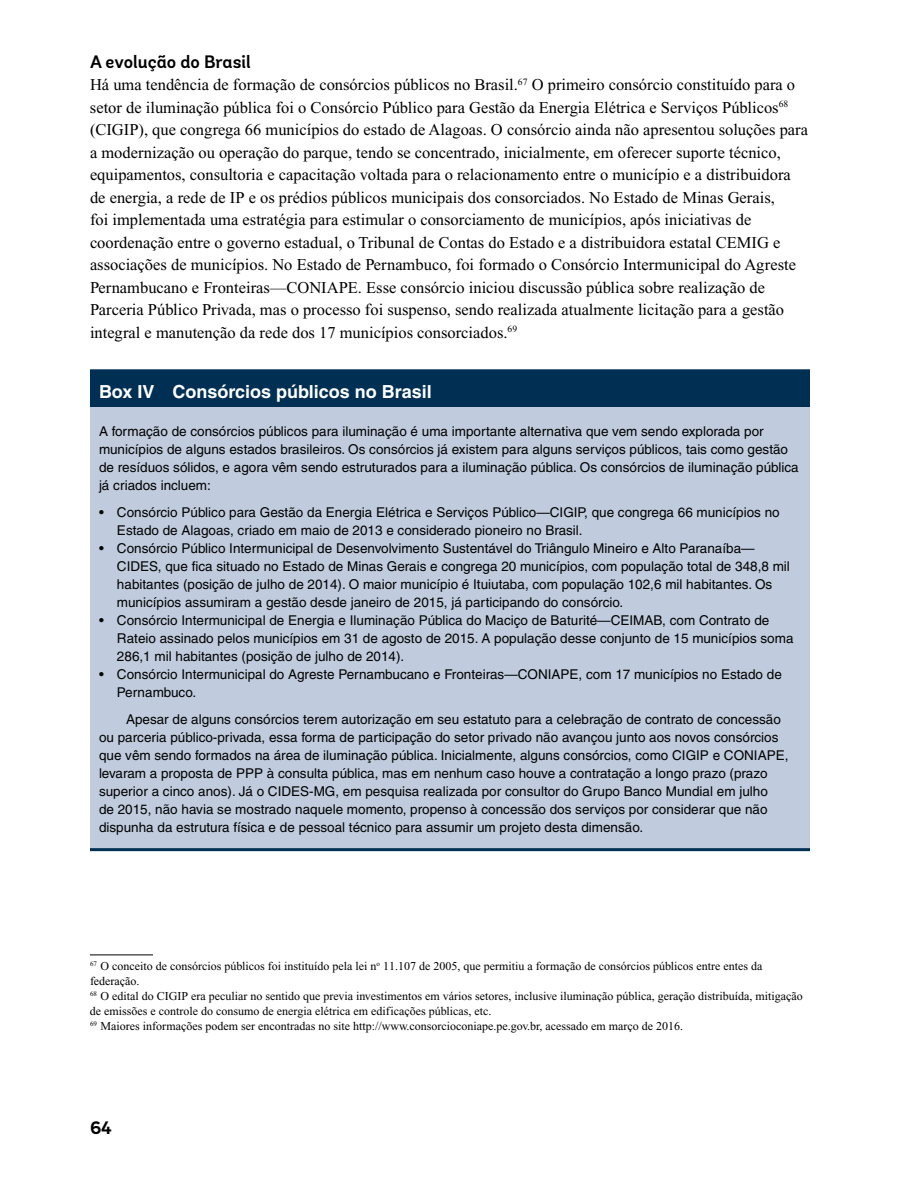
<style>
.page{position:relative;width:918px;height:1188px;background:#fff}
.page>*{position:absolute;margin:0;border:0;box-sizing:border-box;transform-origin:0 0}
.t1{font:700 18px "Helvetica";color:#fff}
.t2{font:600 18px "Andes";color:#000}
.t3{font:700 18px "Andes";color:#000}
.t4{font:16.5px/22.5px "Times New Roman";color:#000}
.t5{font:13.5px/18px "Helvetica";color:#000}
.t6{font:12px/15px "Times New Roman";color:#000}
</style>
<div class="page">
<hr style="left:90px;top:955px;width:63px;height:1px;background:#000">
<div style="left:90px;top:377px;width:720px;height:30px;background:#002f54"></div>
<div style="left:90px;top:407px;width:720px;height:443px;background:#c0ccdd"></div>
<div style="left:90px;top:369px;width:720px;height:15px;background:#002f54"></div>
<hr style="left:90px;top:848px;width:720px;height:3px;background:#002f54">
<p class="t2" style="left:90px;top:50px;width:162px">A evolução do Brasil</p>
<p class="t4" style="left:90px;top:73px;width:720px">Há uma tendência de formação de consórcios públicos no Brasil.<sup>67</sup> O primeiro consórcio constituído para o setor de iluminação pública foi o Consórcio Público para Gestão da Energia Elétrica e Serviços Públicos<sup>68 </sup>(CIGIP), que congrega 66 municípios do estado de Alagoas. O consórcio ainda não apresentou soluções para a modernização ou operação do parque, tendo se concentrado, inicialmente, em oferecer suporte técnico, equipamentos, consultoria e capacitação voltada para o relacionamento entre o município e a distribuidora de energia, a rede de IP e os prédios públicos municipais dos consorciados. No Estado de Minas Gerais,<br>foi implementada uma estratégia para estimular o consorciamento de municípios, após iniciativas de coordenação entre o governo estadual, o Tribunal de Contas do Estado e a distribuidora estatal CEMIG e associações de municípios. No Estado de Pernambuco, foi formado o Consórcio Intermunicipal do Agreste Pernambucano e Fronteiras—CONIAPE. Esse consórcio iniciou discussão pública sobre realização de Parceria Público Privada, mas o processo foi suspenso, sendo realizada atualmente licitação para a gestão integral e manutenção da rede dos 17 municípios consorciados.<sup>69</sup></p>
<p class="t1" style="left:99px;top:381px;width:334px">Box IV Consórcios públicos no Brasil</p>
<p class="t5" style="left:99px;top:422px;width:701px">A formação de consórcios públicos para iluminação é uma importante alternativa que vem sendo explorada por municípios de alguns estados brasileiros. Os consórcios já existem para alguns serviços públicos, tais como gestão de resíduos sólidos, e agora vêm sendo estruturados para a iluminação pública. Os consórcios de iluminação pública já criados incluem:</p>
<p class="t5" style="left:117px;top:503px;width:664px;text-indent:-18px">• Consórcio Público para Gestão da Energia Elétrica e Serviços Público—CIGIP, que congrega 66 municípios no<br>Estado de Alagoas, criado em maio de 2013 e considerado pioneiro no Brasil.</p>
<p class="t5" style="left:117px;top:539px;width:674px;text-indent:-18px">• Consórcio Público Intermunicipal de Desenvolvimento Sustentável do Triângulo Mineiro e Alto Paranaíba— CIDES, que fica situado no Estado de Minas Gerais e congrega 20 municípios, com população total de 348,8 mil habitantes (posição de julho de 2014). O maior município é Ituiutaba, com população 102,6 mil habitantes. Os municípios assumiram a gestão desde janeiro de 2015, já participando do consórcio.</p>
<p class="t5" style="left:117px;top:611px;width:678px;text-indent:-18px">• Consórcio Intermunicipal de Energia e Iluminação Pública do Maciço de Baturité—CEIMAB, com Contrato de<br>Rateio assinado pelos municípios em 31 de agosto de 2015. A população desse conjunto de 15 municípios soma<br>286,1 mil habitantes (posição de julho de 2014).</p>
<p class="t5" style="left:117px;top:665px;width:666px;text-indent:-18px">• Consórcio Intermunicipal do Agreste Pernambucano e Fronteiras—CONIAPE, com 17 municípios no Estado de<br>Pernambuco.</p>
<p class="t5" style="left:99px;top:710px;width:691px;text-indent:27px">Apesar de alguns consórcios terem autorização em seu estatuto para a celebração de contrato de concessão ou parceria público-privada, essa forma de participação do setor privado não avançou junto aos novos consórcios que vêm sendo formados na área de iluminação pública. Inicialmente, alguns consórcios, como CIGIP e CONIAPE, levaram a proposta de PPP à consulta pública, mas em nenhum caso houve a contratação a longo prazo (prazo superior a cinco anos). Já o CIDES-MG, em pesquisa realizada por consultor do Grupo Banco Mundial em julho<br>de 2015, não havia se mostrado naquele momento, propenso à concessão dos serviços por considerar que não dispunha da estrutura física e de pessoal técnico para assumir um projeto desta dimensão.</p>
<p class="t6" style="left:90px;top:958px;width:714px"><sup>67</sup> O conceito de consórcios públicos foi instituído pela lei n<sup>o</sup> 11.107 de 2005, que permitiu a formação de consórcios públicos entre entes da federação.<br><sup>68</sup> O edital do CIGIP era peculiar no sentido que previa investimentos em vários setores, inclusive iluminação pública, geração distribuída, mitigação de emissões e controle do consumo de energia elétrica em edificações públicas, etc.<br><sup>69</sup> Maiores informações podem ser encontradas no site http://www.consorcioconiape.pe.gov.br, acessado em março de 2016.</p>
<p class="t3" style="left:90px;top:1117px;width:23px">64</p>
</div>
